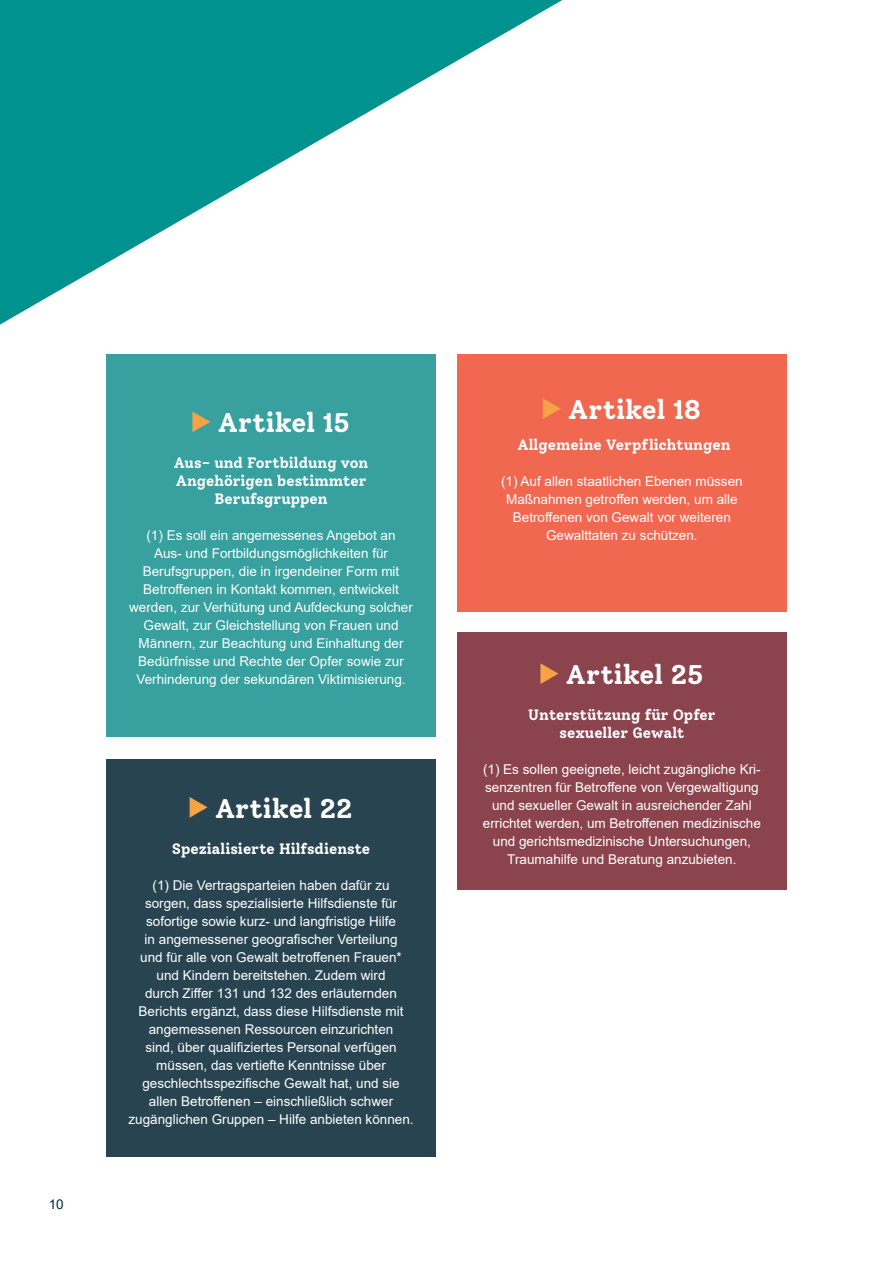
<style>
.page{position:relative;width:893px;height:1263px;background:#fff}
.page>*{position:absolute;margin:0;border:0;box-sizing:border-box;transform-origin:0 0}
.t1{font:700 27px "Solway";color:#fff}
.t2{font:700 15px/18px "Solway";color:#fff;text-align:center}
.t3{font:13.5px/18px "Arial";color:#fff;text-align:center}
.t4{font:13.5px "Arial";color:#022a38}
</style>
<div class="page">
<svg style="left:0;top:0;width:562px;height:325px"></svg>
<div style="left:106px;top:759px;width:330px;height:398px;background:#284451"></div>
<div style="left:457px;top:632px;width:330px;height:258px;background:#8b444e"></div>
<div style="left:106px;top:354px;width:330px;height:383px;background:#38a09f"></div>
<div style="left:457px;top:354px;width:330px;height:257px;background:#f06850"></div>
<svg style="left:190px;top:797px;width:17px;height:21px"></svg>
<svg style="left:540px;top:663px;width:18px;height:21px"></svg>
<svg style="left:192px;top:411px;width:18px;height:21px"></svg>
<svg style="left:543px;top:398px;width:18px;height:21px"></svg>
<p class="t4" style="left:49px;top:1195px;width:17px">10</p>
<h1 class="t1" style="left:218px;top:406px;width:133px">Artikel 15</h1>
<p class="t2" style="left:174px;top:454px;width:196px">Aus- und Fortbildung von<br>Angehörigen bestimmter<br>Berufsgruppen</p>
<p class="t3" style="left:129px;top:526px;width:285px">(1) Es soll ein angemessenes Angebot an<br>Aus- und Fortbildungsmöglichkeiten für Berufsgruppen, die in irgendeiner Form mit Betroffenen in Kontakt kommen, entwickelt werden, zur Verhütung und Aufdeckung solcher Gewalt, zur Gleichstellung von Frauen und Männern, zur Beachtung und Einhaltung der Bedürfnisse und Rechte der Opfer sowie zur Verhinderung der sekundären Viktimisierung.</p>
<h1 class="t1" style="left:215px;top:791px;width:139px">Artikel 22</h1>
<p class="t2" style="left:172px;top:839px;width:200px">Spezialisierte Hilfsdienste</p>
<p class="t3" style="left:128px;top:876px;width:287px">(1) Die Vertragsparteien haben dafür zu sorgen, dass spezialisierte Hilfsdienste für sofortige sowie kurz- und langfristige Hilfe<br>in angemessener geografischer Verteilung<br>und für alle von Gewalt betroffenen Frauen* und Kindern bereitstehen. Zudem wird<br>durch Ziffer 131 und 132 des erläuternden Berichts ergänzt, dass diese Hilfsdienste mit angemessenen Ressourcen einzurichten<br>sind, über qualifiziertes Personal verfügen müssen, das vertiefte Kenntnisse über geschlechtsspezifische Gewalt hat, und sie allen Betroffenen – einschließlich schwer zugänglichen Gruppen – Hilfe anbieten können.</p>
<h1 class="t1" style="left:568px;top:393px;width:134px">Artikel 18</h1>
<p class="t2" style="left:517px;top:436px;width:214px">Allgemeine Verpflichtungen</p>
<p class="t3" style="left:501px;top:472px;width:243px">(1) Auf allen staatlichen Ebenen müssen Maßnahmen getroffen werden, um alle Betroffenen von Gewalt vor weiteren Gewalttaten zu schützen.</p>
<h1 class="t1" style="left:566px;top:658px;width:139px">Artikel 25</h1>
<p class="t2" style="left:528px;top:706px;width:189px">Unterstützung für Opfer sexueller Gewalt</p>
<p class="t3" style="left:483px;top:760px;width:280px">(1) Es sollen geeignete, leicht zugängliche Kri&shy;senzentren für Betroffene von Vergewaltigung und sexueller Gewalt in ausreichender Zahl errichtet werden, um Betroffenen medizinische und gerichtsmedizinische Untersuchungen, Traumahilfe und Beratung anzubieten.</p>
</div>
